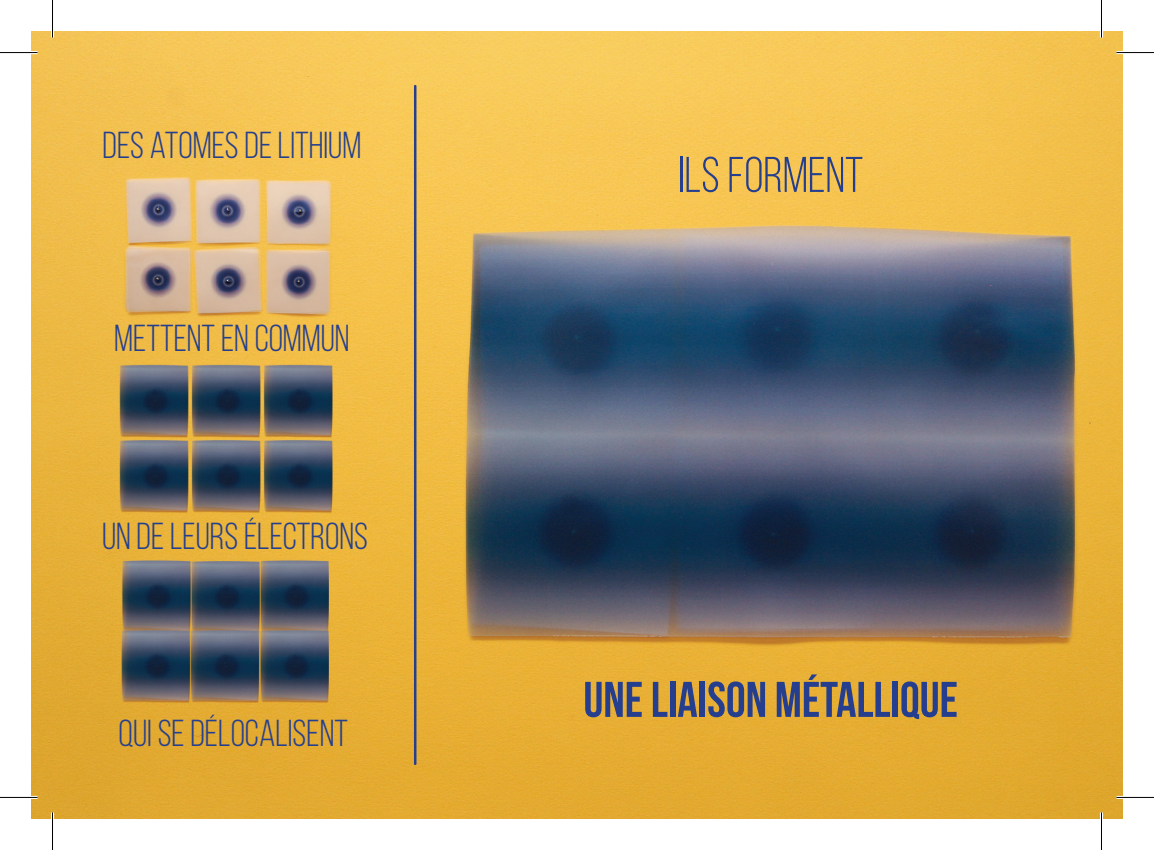
<style>
.page{position:relative;width:1154px;height:850px;background:#fff}
.page>*{position:absolute;margin:0;border:0;box-sizing:border-box;transform-origin:0 0}
.t1{font:700 50px "Bebas Neue";color:#253f8e}
.t2{font:50px "Bebas Neue";color:#253f8e}
.t3{font:37.5px "Bebas Neue";color:#253f8e}
</style>
<div class="page">
<img style="left:31px;top:31px;width:1092px;height:787px">
<hr style="left:414px;top:86px;width:2px;height:677px;background:#253f8e">
<hr style="left:0;top:51px;width:38px;height:3px;background:#fff">
<hr style="left:1116px;top:51px;width:38px;height:3px;background:#fff">
<hr style="left:0;top:795px;width:38px;height:3px;background:#fff">
<hr style="left:1116px;top:795px;width:38px;height:3px;background:#fff">
<hr style="left:51px;top:0;width:3px;height:38px;background:#fff">
<hr style="left:51px;top:812px;width:3px;height:37px;background:#fff">
<hr style="left:1100px;top:0;width:3px;height:38px;background:#fff">
<hr style="left:1100px;top:812px;width:3px;height:37px;background:#fff">
<hr style="left:0;top:52px;width:38px;height:1px;background:#000">
<hr style="left:1116px;top:52px;width:38px;height:1px;background:#000">
<hr style="left:0;top:796px;width:38px;height:1px;background:#000">
<hr style="left:1116px;top:796px;width:38px;height:1px;background:#000">
<hr style="left:52px;top:0;width:1px;height:38px;background:#000">
<hr style="left:52px;top:812px;width:1px;height:37px;background:#000">
<hr style="left:1101px;top:0;width:1px;height:38px;background:#000">
<hr style="left:1101px;top:812px;width:1px;height:37px;background:#000">
<p class="t3" style="left:103px;top:125px;width:260px">DES ATOMES DE LITHIUM</p>
<p class="t3" style="left:114px;top:318px;width:237px">METTENT EN COMMUN</p>
<p class="t3" style="left:102px;top:515px;width:267px">UN DE LEURS ÉLECTRONS</p>
<p class="t3" style="left:118px;top:712px;width:231px">QUI SE DÉLOCALISENT</p>
<h1 class="t2" style="left:678px;top:148px;width:186px">ILS FORMENT</h1>
<h1 class="t1" style="left:583px;top:671px;width:376px">UNE LIAISON MÉTALLIQUE</h1>
</div>
